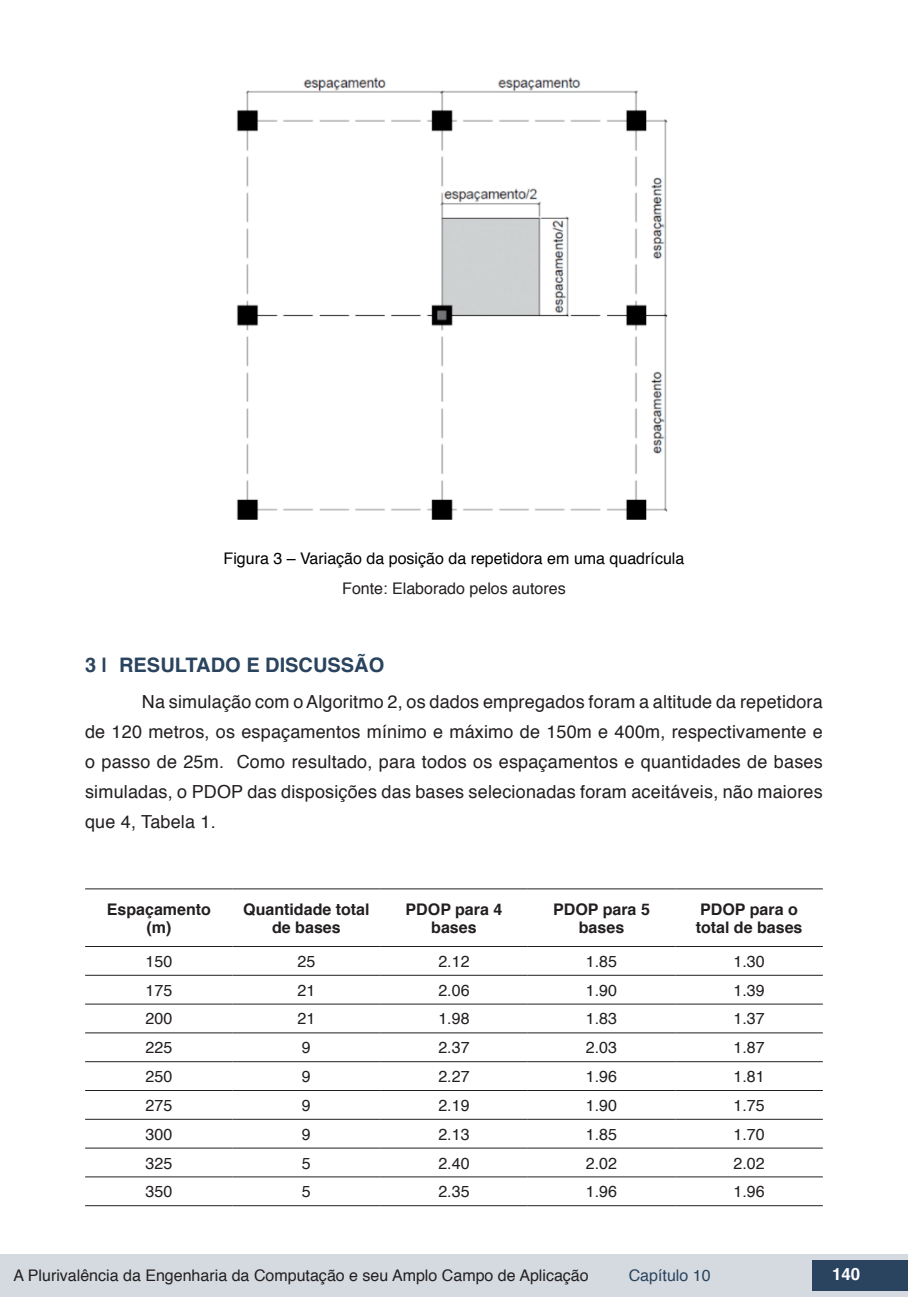
<style>
.page{position:relative;width:908px;height:1304px;background:#fff}
.page>*{position:absolute;margin:0;border:0;box-sizing:border-box;transform-origin:0 0}
.t1{font:700 20px "Helvetica";color:#2a435e}
.txt{font:18px/30px "Helvetica";letter-spacing:.01em;color:#231f20;text-align:justify}
.t2{font:700 16.8px "Helvetica";color:#fff}
.tab_txt_centro{font:16px "Helvetica";color:#231f20}
.fonte_tab_gra_imag{font:16px "Helvetica";color:#231f20}
.tab_txt_centro-2{font:700 16px/18px "Helvetica";color:#231f20;text-align:center}
.info_tab_graf_imag{font:16px "Helvetica";color:#000}
.t3{font:16px "Helvetica";color:#2a435e}
</style>
<div class="page">
<div style="left:0;top:1254px;width:906px;height:43px;background:#d4dadf"></div>
<div style="left:812px;top:1261px;width:95px;height:30px;background:#2a435e"></div>
<img style="left:236px;top:77px;width:432px;height:443px">
<hr style="left:85px;top:888px;width:147px;height:1px;background:#231f20">
<hr style="left:232px;top:888px;width:148px;height:1px;background:#231f20">
<hr style="left:380px;top:888px;width:147px;height:1px;background:#231f20">
<hr style="left:527px;top:888px;width:148px;height:1px;background:#231f20">
<hr style="left:675px;top:888px;width:147px;height:1px;background:#231f20">
<hr style="left:85px;top:946px;width:147px;height:1px;background:#231f20">
<hr style="left:232px;top:946px;width:148px;height:1px;background:#231f20">
<hr style="left:380px;top:946px;width:147px;height:1px;background:#231f20">
<hr style="left:527px;top:946px;width:148px;height:1px;background:#231f20">
<hr style="left:675px;top:946px;width:147px;height:1px;background:#231f20">
<hr style="left:85px;top:975px;width:147px;height:1px;background:#231f20">
<hr style="left:232px;top:975px;width:148px;height:1px;background:#231f20">
<hr style="left:380px;top:975px;width:147px;height:1px;background:#231f20">
<hr style="left:527px;top:975px;width:148px;height:1px;background:#231f20">
<hr style="left:675px;top:975px;width:147px;height:1px;background:#231f20">
<hr style="left:85px;top:1004px;width:147px;height:1px;background:#231f20">
<hr style="left:232px;top:1004px;width:148px;height:1px;background:#231f20">
<hr style="left:380px;top:1004px;width:147px;height:1px;background:#231f20">
<hr style="left:527px;top:1004px;width:148px;height:1px;background:#231f20">
<hr style="left:675px;top:1004px;width:147px;height:1px;background:#231f20">
<hr style="left:85px;top:1032px;width:147px;height:1px;background:#231f20">
<hr style="left:232px;top:1032px;width:148px;height:1px;background:#231f20">
<hr style="left:380px;top:1032px;width:147px;height:1px;background:#231f20">
<hr style="left:527px;top:1032px;width:148px;height:1px;background:#231f20">
<hr style="left:675px;top:1032px;width:147px;height:1px;background:#231f20">
<hr style="left:85px;top:1061px;width:147px;height:1px;background:#231f20">
<hr style="left:232px;top:1061px;width:148px;height:1px;background:#231f20">
<hr style="left:380px;top:1061px;width:147px;height:1px;background:#231f20">
<hr style="left:527px;top:1061px;width:148px;height:1px;background:#231f20">
<hr style="left:675px;top:1061px;width:147px;height:1px;background:#231f20">
<hr style="left:85px;top:1090px;width:147px;height:1px;background:#231f20">
<hr style="left:232px;top:1090px;width:148px;height:1px;background:#231f20">
<hr style="left:380px;top:1090px;width:147px;height:1px;background:#231f20">
<hr style="left:527px;top:1090px;width:148px;height:1px;background:#231f20">
<hr style="left:675px;top:1090px;width:147px;height:1px;background:#231f20">
<hr style="left:85px;top:1119px;width:147px;height:1px;background:#231f20">
<hr style="left:232px;top:1119px;width:148px;height:1px;background:#231f20">
<hr style="left:380px;top:1119px;width:147px;height:1px;background:#231f20">
<hr style="left:527px;top:1119px;width:148px;height:1px;background:#231f20">
<hr style="left:675px;top:1119px;width:147px;height:1px;background:#231f20">
<hr style="left:85px;top:1148px;width:147px;height:1px;background:#231f20">
<hr style="left:232px;top:1148px;width:148px;height:1px;background:#231f20">
<hr style="left:380px;top:1148px;width:147px;height:1px;background:#231f20">
<hr style="left:527px;top:1148px;width:148px;height:1px;background:#231f20">
<hr style="left:675px;top:1148px;width:147px;height:1px;background:#231f20">
<hr style="left:85px;top:1176px;width:147px;height:1px;background:#231f20">
<hr style="left:232px;top:1176px;width:148px;height:1px;background:#231f20">
<hr style="left:380px;top:1176px;width:147px;height:1px;background:#231f20">
<hr style="left:527px;top:1176px;width:148px;height:1px;background:#231f20">
<hr style="left:675px;top:1176px;width:147px;height:1px;background:#231f20">
<hr style="left:85px;top:1205px;width:147px;height:1px;background:#231f20">
<hr style="left:232px;top:1205px;width:148px;height:1px;background:#231f20">
<hr style="left:380px;top:1205px;width:147px;height:1px;background:#231f20">
<hr style="left:527px;top:1205px;width:148px;height:1px;background:#231f20">
<hr style="left:675px;top:1205px;width:147px;height:1px;background:#231f20">
<p class="info_tab_graf_imag" style="left:223px;top:546px;width:462px">Figura 3 – Variação da posição da repetidora em uma quadrícula</p>
<p class="fonte_tab_gra_imag" style="left:342px;top:576px;width:225px">Fonte: Elaborado pelos autores</p>
<p class="t1" style="left:85px;top:649px;width:300px">3 | RESULTADO E DISCUSSÃO</p>
<p class="txt" style="left:85px;top:687px;width:738px;text-indent:57px">Na simulação com o Algoritmo 2, os dados empregados foram a altitude da repetidora de 120 metros, os espaçamentos mínimo e máximo de 150m e 400m, respectivamente e o passo de 25m. Como resultado, para todos os espaçamentos e quantidades de bases simuladas, o PDOP das disposições das bases selecionadas foram aceitáveis, não maiores que 4, Tabela 1.</p>
<p class="tab_txt_centro-2" style="left:107px;top:900px;width:106px">Espaçamento (m)</p>
<p class="tab_txt_centro-2" style="left:243px;top:900px;width:128px">Quantidade total de bases</p>
<p class="tab_txt_centro-2" style="left:405px;top:900px;width:98px">PDOP para 4 bases</p>
<p class="tab_txt_centro-2" style="left:553px;top:900px;width:98px">PDOP para 5 bases</p>
<p class="tab_txt_centro-2" style="left:695px;top:900px;width:108px;text-align:left">PDOP para o total de bases</p>
<p class="tab_txt_centro" style="left:145px;top:949px;width:28px">150</p>
<p class="tab_txt_centro" style="left:297px;top:949px;width:19px">25</p>
<p class="tab_txt_centro" style="left:438px;top:949px;width:33px">2.12</p>
<p class="tab_txt_centro" style="left:585px;top:949px;width:33px">1.85</p>
<p class="tab_txt_centro" style="left:733px;top:949px;width:33px">1.30</p>
<p class="tab_txt_centro" style="left:145px;top:978px;width:28px">175</p>
<p class="tab_txt_centro" style="left:297px;top:978px;width:19px">21</p>
<p class="tab_txt_centro" style="left:438px;top:978px;width:33px">2.06</p>
<p class="tab_txt_centro" style="left:585px;top:978px;width:33px">1.90</p>
<p class="tab_txt_centro" style="left:733px;top:978px;width:33px">1.39</p>
<p class="tab_txt_centro" style="left:145px;top:1006px;width:28px">200</p>
<p class="tab_txt_centro" style="left:297px;top:1006px;width:19px">21</p>
<p class="tab_txt_centro" style="left:438px;top:1006px;width:33px">1.98</p>
<p class="tab_txt_centro" style="left:585px;top:1006px;width:33px">1.83</p>
<p class="tab_txt_centro" style="left:733px;top:1006px;width:33px">1.37</p>
<p class="tab_txt_centro" style="left:145px;top:1035px;width:28px">225</p>
<p class="tab_txt_centro" style="left:302px;top:1035px;width:10px">9</p>
<p class="tab_txt_centro" style="left:438px;top:1035px;width:33px">2.37</p>
<p class="tab_txt_centro" style="left:585px;top:1035px;width:33px">2.03</p>
<p class="tab_txt_centro" style="left:733px;top:1035px;width:33px">1.87</p>
<p class="tab_txt_centro" style="left:145px;top:1064px;width:28px">250</p>
<p class="tab_txt_centro" style="left:302px;top:1064px;width:10px">9</p>
<p class="tab_txt_centro" style="left:438px;top:1064px;width:33px">2.27</p>
<p class="tab_txt_centro" style="left:585px;top:1064px;width:33px">1.96</p>
<p class="tab_txt_centro" style="left:733px;top:1064px;width:33px">1.81</p>
<p class="tab_txt_centro" style="left:145px;top:1093px;width:28px">275</p>
<p class="tab_txt_centro" style="left:302px;top:1093px;width:10px">9</p>
<p class="tab_txt_centro" style="left:438px;top:1093px;width:33px">2.19</p>
<p class="tab_txt_centro" style="left:585px;top:1093px;width:33px">1.90</p>
<p class="tab_txt_centro" style="left:733px;top:1093px;width:33px">1.75</p>
<p class="tab_txt_centro" style="left:145px;top:1122px;width:28px">300</p>
<p class="tab_txt_centro" style="left:302px;top:1122px;width:10px">9</p>
<p class="tab_txt_centro" style="left:438px;top:1122px;width:33px">2.13</p>
<p class="tab_txt_centro" style="left:585px;top:1122px;width:33px">1.85</p>
<p class="tab_txt_centro" style="left:733px;top:1122px;width:33px">1.70</p>
<p class="tab_txt_centro" style="left:145px;top:1150px;width:28px">325</p>
<p class="tab_txt_centro" style="left:302px;top:1150px;width:10px">5</p>
<p class="tab_txt_centro" style="left:438px;top:1150px;width:33px">2.40</p>
<p class="tab_txt_centro" style="left:585px;top:1150px;width:33px">2.02</p>
<p class="tab_txt_centro" style="left:733px;top:1150px;width:33px">2.02</p>
<p class="tab_txt_centro" style="left:145px;top:1179px;width:28px">350</p>
<p class="tab_txt_centro" style="left:302px;top:1179px;width:10px">5</p>
<p class="tab_txt_centro" style="left:438px;top:1179px;width:33px">2.35</p>
<p class="tab_txt_centro" style="left:585px;top:1179px;width:33px">1.96</p>
<p class="tab_txt_centro" style="left:733px;top:1179px;width:33px">1.96</p>
<p class="fonte_tab_gra_imag" style="left:14px;top:1263px;width:576px">A Plurivalência da Engenharia da Computação e seu Amplo Campo de Aplicação</p>
<p class="t3" style="left:628px;top:1263px;width:83px">Capítulo 10</p>
<p class="t2" style="left:831px;top:1261px;width:30px">140</p>
</div>
